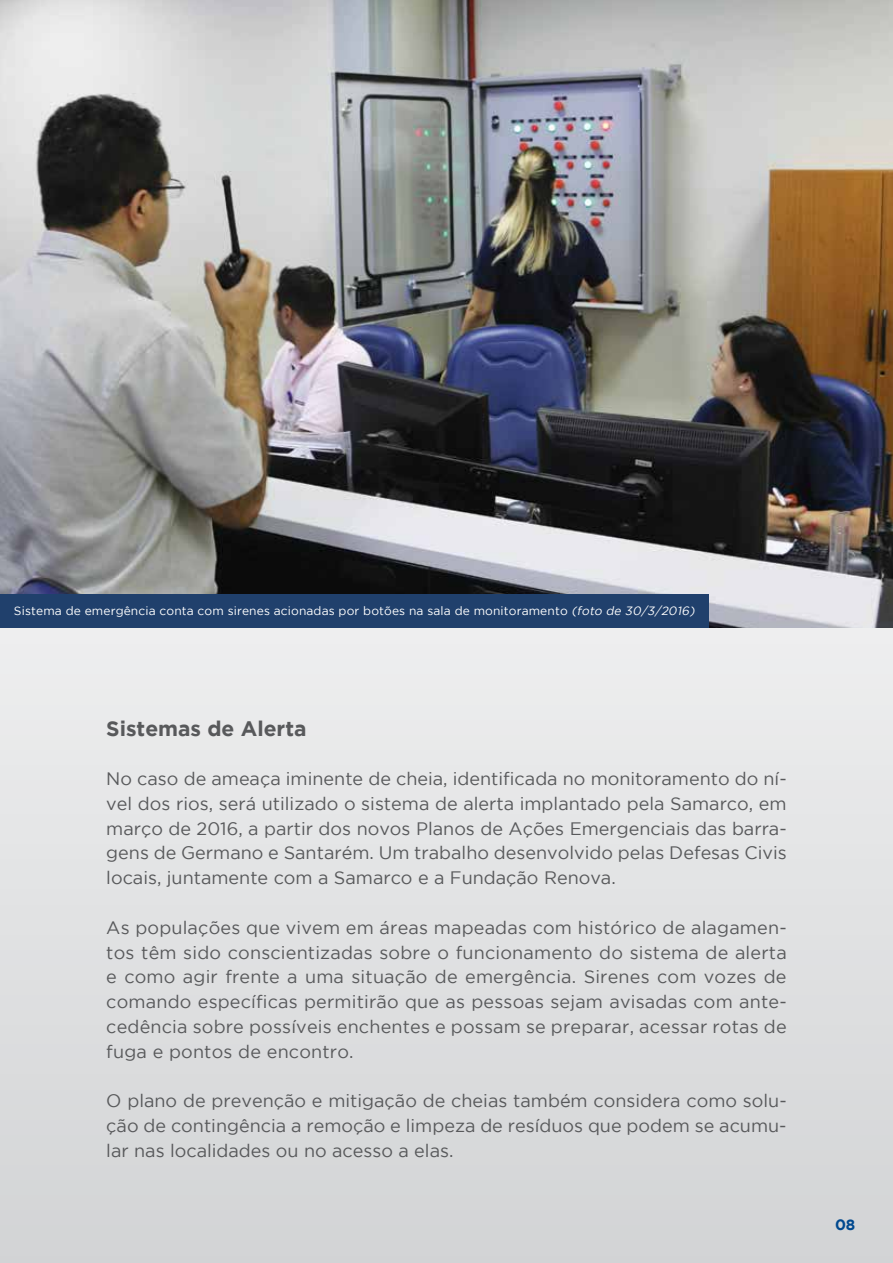
<style>
.page{position:relative;width:893px;height:1263px;background:#fff}
.page>*{position:absolute;margin:0;border:0;box-sizing:border-box;transform-origin:0 0}
.t1{font:700 21px "Gotham";color:#58595b}
.t2{font:18px/24.8px "Gotham";color:#58595b;text-align:justify}
.t3{font:700 15px "Gotham";color:#00498f}
.t4{font:12px "Gotham";letter-spacing:.01em;color:#fff}
.s1{font-style:italic}
</style>
<div class="page">
<div style="left:0;top:0;width:893px;height:1263px;background:linear-gradient(to right,#e0e1e2,#e0e1e2)"></div>
<img style="left:0;top:0;width:893px;height:628px">
<div style="left:0;top:594px;width:709px;height:34px;background:#20406c"></div>
<p class="t4" style="left:14px;top:604px;width:684px">Sistema de emergência conta com sirenes acionadas por botões na sala de monitoramento <span class="s1">(foto de 30/3/2016)</span></p>
<p class="t1" style="left:106px;top:716px;width:202px">Sistemas de Alerta</p>
<p class="t2" style="left:106px;top:766px;width:682px">No caso de ameaça iminente de cheia, identificada no monitoramento do ní&shy;vel dos rios, será utilizado o sistema de alerta implantado pela Samarco, em março de 2016, a partir dos novos Planos de Ações Emergenciais das barra&shy;gens de Germano e Santarém. Um trabalho desenvolvido pelas Defesas Civis locais, juntamente com a Samarco e a Fundação Renova.</p>
<p class="t2" style="left:106px;top:915px;width:682px">As populações que vivem em áreas mapeadas com histórico de alagamen&shy;tos têm sido conscientizadas sobre o funcionamento do sistema de alerta e como agir frente a uma situação de emergência. Sirenes com vozes de comando específicas permitirão que as pessoas sejam avisadas com ante&shy;cedência sobre possíveis enchentes e possam se preparar, acessar rotas de fuga e pontos de encontro.</p>
<p class="t2" style="left:106px;top:1088px;width:682px">O plano de prevenção e mitigação de cheias também considera como solu&shy;ção de contingência a remoção e limpeza de resíduos que podem se acumu&shy;lar nas localidades ou no acesso a elas.</p>
<p class="t3" style="left:835px;top:1215px;width:22px">08</p>
</div>
